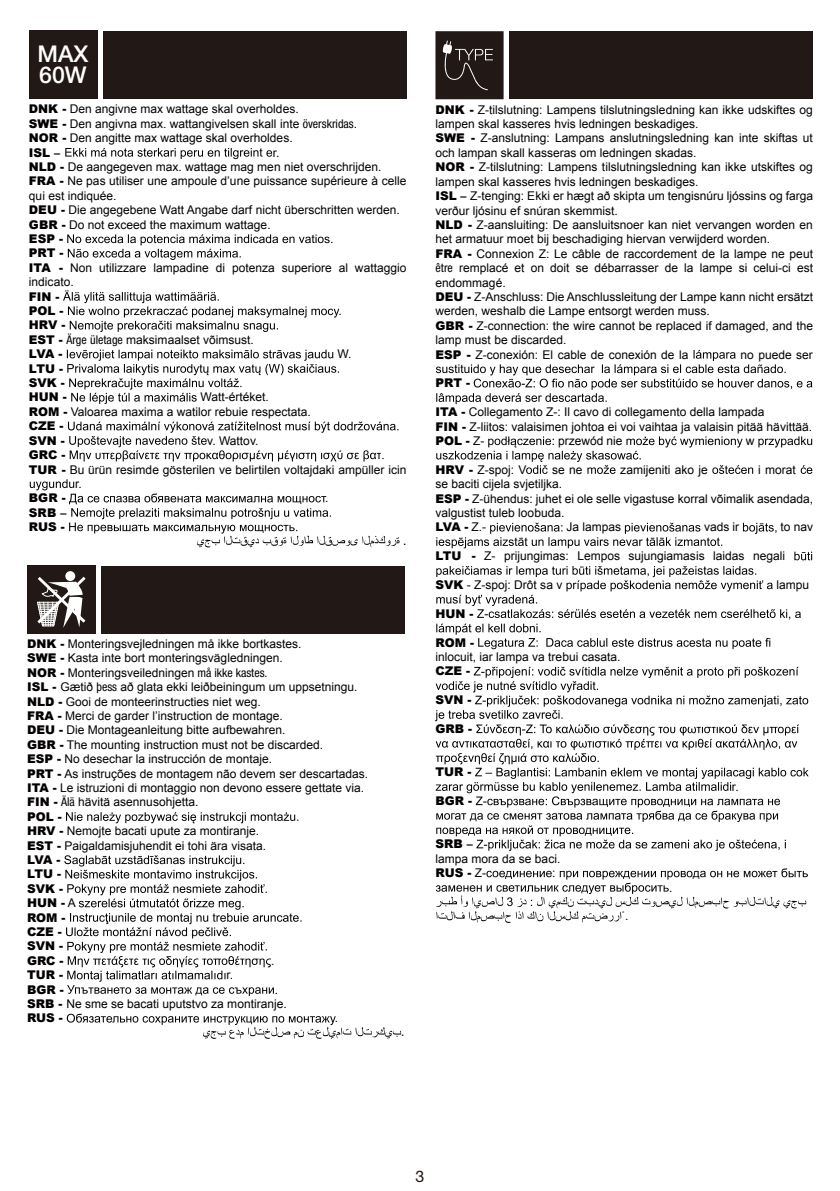
<style>
.page{position:relative;width:840px;height:1191px;background:#fff}
.page>*{position:absolute;margin:0;border:0;box-sizing:border-box;transform-origin:0 0}
.t1{font:500 23.2px/20.6px "Helvetica Neue";color:#fff}
.t2{font:16px "Helvetica Neue";color:#221815}
.t3{font:12px/14.4px "Arial";color:#040000}
.t4{font:900 12px/14.4px "Arial";color:#040000}
.t5{font:12px "Helvetica Neue LT";color:#040000}
.s1{font-weight:900}
.s2{font-family:"Helvetica Neue LT";font-stretch:condensed}
</style>
<div class="page">
<svg style="left:66px;top:812px;width:232px;height:11px"></svg>
<svg style="left:64px;top:855px;width:237px;height:141px"></svg>
<svg style="left:67px;top:1013px;width:334px;height:25px"></svg>
<div style="left:27px;top:565px;width:68px;height:68px;background:#221815"></div>
<div style="left:101px;top:566px;width:303px;height:67px;background:#221815"></div>
<svg style="left:65px;top:571px;width:10px;height:10px"></svg>
<svg style="left:37px;top:573px;width:49px;height:55px"></svg>
<svg style="left:65px;top:148px;width:207px;height:11px"></svg>
<svg style="left:67px;top:234px;width:265px;height:26px"></svg>
<svg style="left:63px;top:290px;width:276px;height:42px"></svg>
<svg style="left:67px;top:350px;width:272px;height:54px"></svg>
<svg style="left:68px;top:421px;width:330px;height:40px"></svg>
<svg style="left:30px;top:479px;width:369px;height:68px"></svg>
<div style="left:29px;top:31px;width:68px;height:68px;background:#221815"></div>
<div style="left:103px;top:31px;width:303px;height:68px;background:#221815"></div>
<div style="left:509px;top:32px;width:303px;height:67px;background:#221815"></div>
<svg style="left:435px;top:31px;width:68px;height:68px;background:#312724"></svg>
<svg style="left:436px;top:350px;width:375px;height:54px"></svg>
<svg style="left:758px;top:436px;width:53px;height:11px"></svg>
<svg style="left:436px;top:436px;width:316px;height:38px"></svg>
<svg style="left:800px;top:465px;width:12px;height:9px"></svg>
<svg style="left:742px;top:523px;width:34px;height:11px"></svg>
<svg style="left:436px;top:523px;width:284px;height:25px"></svg>
<svg style="left:794px;top:551px;width:17px;height:9px"></svg>
<svg style="left:436px;top:566px;width:364px;height:83px"></svg>
<svg style="left:435px;top:667px;width:373px;height:184px"></svg>
<svg style="left:435px;top:868px;width:372px;height:55px"></svg>
<h1 class="t1" style="left:37px;top:43px;width:52px">MAX<br>60W</h1>
<p class="t3" style="left:29px;top:102px;width:329px"><span class="s1">DNK -</span> Den angivne max wattage skal overholdes.<br><span class="s1">SWE -</span> Den angivna max. wattangivelsen skall inte <span class="s2">överskridas</span>.<br><span class="s1">NOR -</span> Den angitte max wattage skal overholdes.<br><span class="s1">ISL –</span></p>
<p class="t3" style="left:29px;top:145px;width:379px;text-indent:243px">r.<br><span class="s1">NLD -</span> De aangegeven max. wattage mag men niet overschrijden.<br><span class="s1">FRA -</span> Ne pas utiliser une ampoule d’une puissance supérieure à celle qui est indiquée.<br><span class="s1">DEU -</span> Die angegebene Watt Angabe darf nicht überschritten werden.<br><span class="s1">GBR -</span> Do not exceed the maximum wattage.<br><span class="s1">ESP -<br>PRT -<br>ITA -</span> Non utilizzare lampadine di potenza superiore al wattaggio indicato.</p>
<p class="t4" style="left:29px;top:289px;width:36px">FIN -<br>POL -</p>
<p class="t3" style="left:338px;top:304px;width:5px">.</p>
<p class="t3" style="left:29px;top:318px;width:226px"><span class="s1">HRV -<br>EST -</span> <span class="s2">Ärge ületage</span> maksimaalset võimsust.<br><span class="s1">LVA -</span></p>
<p class="t3" style="left:337px;top:347px;width:16px">W.</p>
<p class="t4" style="left:29px;top:361px;width:39px">LTU -<br>SVK -<br>HUN -</p>
<p class="t3" style="left:29px;top:390px;width:283px;text-indent:171px">Watt-értéket.<br><span class="s1">ROM -</span> Valoarea maxima a watilor rebuie respectata.<br><span class="s1">CZE -<br>SVN -</span></p>
<p class="t3" style="left:207px;top:433px;width:53px">v. Wattov.</p>
<p class="t4" style="left:29px;top:447px;width:38px">GRC -</p>
<p class="t3" style="left:29px;top:462px;width:379px"><span class="s1">TUR -</span> Bu ürün resimde gösterilen ve belirtilen voltajdaki ampüller icin</p>
<p class="t3" style="left:75px;top:476px;width:8px">r.</p>
<p class="t4" style="left:29px;top:490px;width:38px">BGR -</p>
<p class="t3" style="left:325px;top:491px;width:5px">.</p>
<p class="t4" style="left:29px;top:505px;width:39px">SRB –<br>RUS -</p>
<p class="t5" style="left:403px;top:533px;width:5px">.</p>
<p class="t3" style="left:27px;top:636px;width:342px"><span class="s1">DNK -</span> Monteringsvejledningen må ikke bortkastes.<br><span class="s1">SWE -</span> Kasta inte bort monteringsvägledningen.<br><span class="s1">NOR -</span> Monteringsveiledningen <span class="s2">må ikke kastes.<br></span><span class="s1">ISL -</span> Gætið <span class="s2">þess</span> að glata ekki leiðbeiningum um uppsetningu.<br><span class="s1">NLD -</span> Gooi de monteerinstructies niet weg.<br><span class="s1">FRA -</span> Merci de garder l’instruction de montage.<br><span class="s1">DEU -</span> Die Montageanleitung bitte aufbewahren.<br><span class="s1">GBR -</span> The mounting instruction must not be discarded.<br><span class="s1">ESP -</span> No desechar la instrucción de montaje.<br><span class="s1">PRT -</span> As instruções de montagem não devem ser descartadas.<br><span class="s1">ITA -</span> Le istruzioni di montaggio non devono essere gettate via.<br><span class="s1">FIN -</span> <span class="s2">Älä</span> hävitä asennusohjetta.<br><span class="s1">POL -<br>HRV -</span> Nemojte bacati upute za montiranje.<br><span class="s1">EST -</span> Paigaldamisjuhendit ei tohi ära visata.<br><span class="s1">LVA -<br>LTU -<br>SVK -<br>HUN -</span> A<br><span class="s1">ROM -<br>CZE -<br>SVN -<br>GRC -</span></p>
<p class="t3" style="left:271px;top:953px;width:5px">.</p>
<p class="t4" style="left:27px;top:967px;width:37px">TUR -</p>
<p class="t3" style="left:226px;top:968px;width:8px">r.</p>
<p class="t4" style="left:27px;top:981px;width:38px">BGR -</p>
<p class="t3" style="left:27px;top:982px;width:261px;text-indent:247px">.<br><span class="s1">SRB -</span> Ne sme se bacati uputstvo za montiranje.<br><span class="s1">RUS -</span></p>
<p class="t3" style="left:334px;top:1011px;width:5px">.</p>
<p class="t5" style="left:401px;top:1024px;width:5px">.</p>
<p class="t3" style="left:435px;top:102px;width:379px"><span class="s1">DNK -</span> Z-tilslutning: Lampens tilslutningsledning kan ikke udskiftes og lampen skal kasseres hvis ledningen beskadiges.<br><span class="s1">SWE -</span> Z-anslutning: Lampans anslutningsledning kan inte skiftas ut och lampan skall kasseras om ledningen skadas.<br><span class="s1">NOR -</span> Z-tilslutning: Lampens tilslutningsledning kan ikke utskiftes og lampen skal kasseres hvis ledningen beskadiges.<br><span class="s1">ISL –</span> Z-tenging: Ekki er hægt að skipta um tengisnúru ljóssins og farga verður ljósinu ef snúran skemmist.<br><span class="s1">NLD -</span> Z-aansluiting: De aansluitsnoer kan niet vervangen worden en het armatuur moet bij beschadiging hiervan verwijderd worden.<br><span class="s1">FRA -</span> Connexion Z: Le câble de raccordement de la lampe ne peut <span class="s2">être</span> remplacé et on doit se débarrasser de la lampe si celui-ci est endommagé.<br><span class="s1">DEU -</span> Z-Anschluss: Die Anschlussleitung der Lampe kann nicht ersätzt werden, weshalb die Lampe entsorgt werden muss.<br><span class="s1">GBR -</span> Z-connection: the wire cannot be replaced if damaged, and the lamp must be discarded.<br><span class="s1">ESP -</span> Z-conexión: El cable de conexión de la</p>
<p class="t3" style="left:740px;top:347px;width:74px">no puede ser</p>
<p class="t4" style="left:435px;top:375px;width:36px">PRT -</p>
<p class="t3" style="left:435px;top:405px;width:378px"><span class="s1">ITA -</span> Collegamento Z-: Il cavo di collegamento della lampada<br><span class="s1">FIN -</span> Z-liitos: valaisimen johtoa ei voi vaihtaa ja valaisin pitää hävittää.<br><span class="s1">POL -</span> Z-</p>
<p class="t3" style="left:557px;top:434px;width:66px">przewód nie</p>
<p class="t3" style="left:745px;top:434px;width:10px">w</p>
<p class="t3" style="left:435px;top:462px;width:92px"><span class="s1">HRV -</span> Z-spoj: V</p>
<p class="t3" style="left:551px;top:462px;width:32px">se ne</p>
<p class="t3" style="left:620px;top:462px;width:89px">zamijeniti ako je</p>
<p class="t3" style="left:757px;top:462px;width:39px">i morat</p>
<p class="t3" style="left:435px;top:477px;width:379px">se baciti cijela svjetiljka.<br><span class="s1">ESP -</span> Z-ühendus: juhet ei ole selle vigastuse korral võimalik asendada, valgustist tuleb loobuda.<br><span class="s1">LVA -</span> Z.-</p>
<p class="t3" style="left:566px;top:520px;width:56px">Ja lampas</p>
<p class="t3" style="left:703px;top:520px;width:37px">vads ir</p>
<p class="t3" style="left:780px;top:520px;width:34px">to nav</p>
<p class="t3" style="left:435px;top:549px;width:351px"><span class="s1">LTU -</span> Z- prijungimas: Lempos sujungiamasis laidas negali</p>
<p class="t3" style="left:435px;top:578px;width:128px"><span class="s1">SVK</span> - Z-spoj: Drôt sa v</p>
<p class="t3" style="left:776px;top:578px;width:34px">lampu</p>
<p class="t4" style="left:435px;top:606px;width:39px">HUN -</p>
<p class="t4" style="left:435px;top:635px;width:40px">ROM -</p>
<p class="t3" style="left:435px;top:650px;width:186px">inlocuit, iar lampa va trebui casata.</p>
<p class="t4" style="left:435px;top:663px;width:36px">CZE -</p>
<p class="t4" style="left:435px;top:692px;width:37px">SVN -</p>
<p class="t4" style="left:435px;top:721px;width:38px">GRB -</p>
<p class="t4" style="left:435px;top:764px;width:37px">TUR -</p>
<p class="t3" style="left:731px;top:779px;width:8px">r.</p>
<p class="t4" style="left:435px;top:793px;width:38px">BGR -</p>
<p class="t4" style="left:435px;top:836px;width:39px">SRB –</p>
<p class="t3" style="left:435px;top:851px;width:126px">lampa mora da se baci.<br><span class="s1">RUS -</span> Z-</p>
<p class="t3" style="left:552px;top:866px;width:5px">:</p>
<p class="t3" style="left:624px;top:909px;width:5px">.</p>
<p class="t3" style="left:668px;top:880px;width:5px">.</p>
<h2 class="t2" style="left:415px;top:1167px;width:10px">3</h2>
</div>
